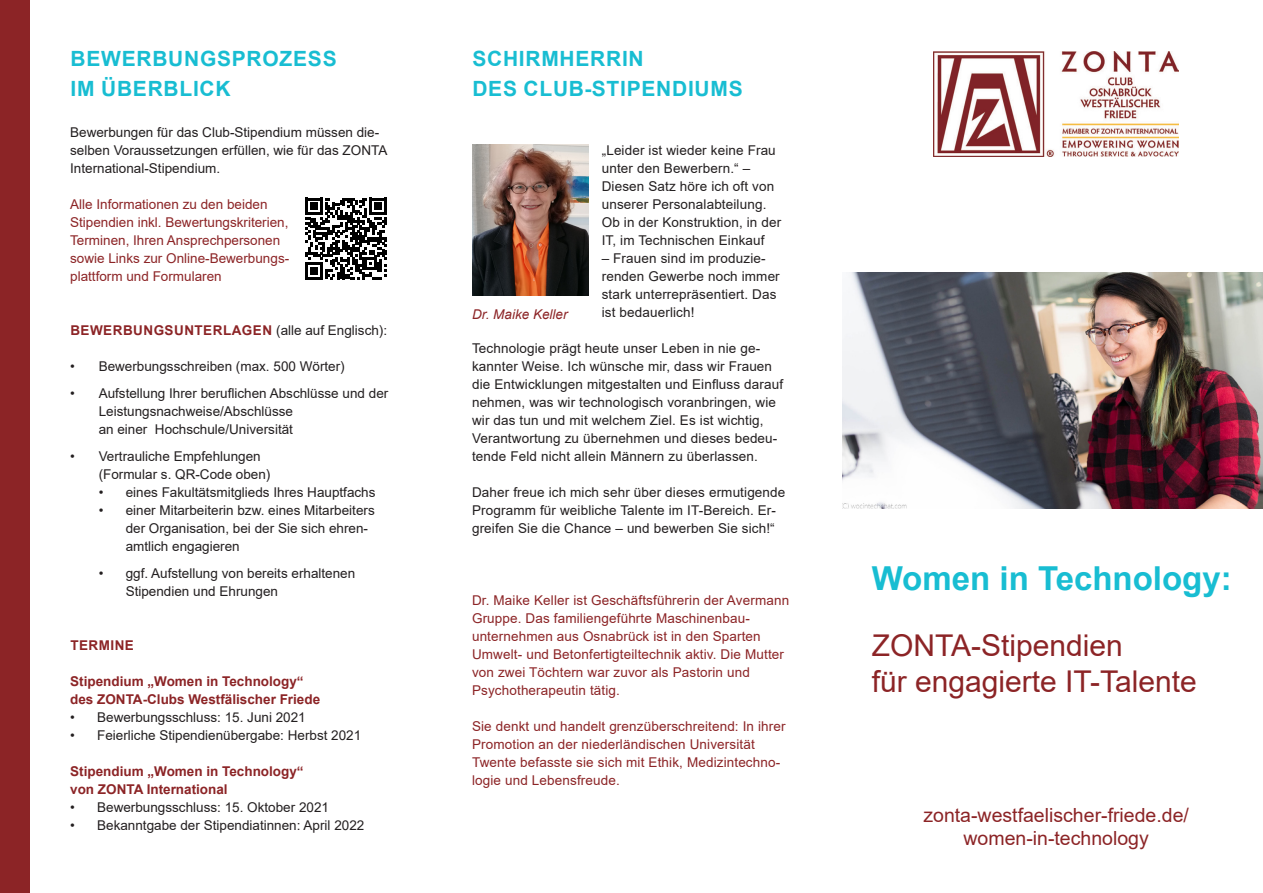
<style>
.page{position:relative;width:1263px;height:893px;background:#fff}
.page>*{position:absolute;margin:0;border:0;box-sizing:border-box;transform-origin:0 0}
.t1{font:700 33px "Arial";color:#18bdd2}
.t2{font:30px/36px "Arial";color:#8c2426}
.t3{font:700 21px/30px "Arial";letter-spacing:.035em;color:#18bdd2}
.t4{font:19.5px/22.5px "Arial";color:#8c2426;text-align:center}
.t5{font:13.5px/18px "Arial";color:#231f20}
.t6{font:13.5px/18px "Arial";letter-spacing:.01em;color:#8c2426}
.t7{font:700 13.5px/18px "Arial";color:#8c2426}
.t8{font:700 13.5px "Arial";letter-spacing:.035em;color:#8c2426}
.t9{font:italic 13.5px "Arial";color:#8c2426}
.s1{font-weight:400;color:#231f20}
</style>
<div class="page">
<div style="left:0;top:0;width:30px;height:893px;background:#8c2426"></div>
<img style="left:933px;top:51px;width:246px;height:105px">
<img style="left:842px;top:272px;width:421px;height:236px">
<svg style="left:305px;top:198px;width:82px;height:81px"></svg>
<img style="left:472px;top:145px;width:117px;height:151px">
<p class="t3" style="left:71px;top:44px;width:268px">BEWERBUNGSPROZESS<br>IM ÜBERBLICK</p>
<p class="t5" style="left:70px;top:123px;width:319px">Bewerbungen für das Club-Stipendium müssen die&shy;selben Voraussetzungen erfüllen, wie für das ZONTA<br>International-Stipendium.</p>
<p class="t6" style="left:70px;top:195px;width:221px">Alle Informationen zu den beiden Stipendien inkl. Bewertungskriterien, Terminen, Ihren Ansprechpersonen sowie Links zur Online-Bewerbungs&shy;plattform und Formularen</p>
<p class="t8" style="left:70px;top:321px;width:318px">BEWERBUNGSUNTERLAGEN <span class="s1">(alle auf Englisch):</span></p>
<p class="t5" style="left:70px;top:357px;width:276px">• Bewerbungsschreiben (max. 500 Wörter)</p>
<p class="t5" style="left:99px;top:384px;width:291px;text-indent:-28px">• Aufstellung Ihrer beruflichen Abschlüsse und der<br>Leistungsnachweise/Abschlüsse<br>an einer Hochschule/Universität</p>
<p class="t5" style="left:99px;top:447px;width:173px;text-indent:-28px">• Vertrauliche Empfehlungen (Formular s. QR-Code oben)</p>
<p class="t5" style="left:99px;top:483px;width:278px">• eines Fakultätsmitglieds Ihres Hauptfachs</p>
<p class="t5" style="left:126px;top:501px;width:251px;text-indent:-27px">• einer Mitarbeiterin bzw. eines Mitarbeiters der Organisation, bei der Sie sich ehren&shy;amtlich engagieren</p>
<p class="t5" style="left:126px;top:564px;width:231px;text-indent:-27px">• ggf. Aufstellung von bereits erhaltenen<br>Stipendien und Ehrungen</p>
<p class="t8" style="left:70px;top:636px;width:65px">TERMINE</p>
<p class="t7" style="left:70px;top:672px;width:252px">Stipendium „Women in Technology“ des ZONTA-Clubs Westfälischer Friede</p>
<p class="t5" style="left:70px;top:708px;width:237px">• Bewerbungsschluss: 15. Juni 2021</p>
<p class="t5" style="left:70px;top:726px;width:293px">• Feierliche Stipendienübergabe: Herbst 2021</p>
<p class="t7" style="left:70px;top:762px;width:235px">Stipendium „Women in Technology“ von ZONTA International</p>
<p class="t5" style="left:70px;top:798px;width:260px">• Bewerbungsschluss: 15. Oktober 2021</p>
<p class="t5" style="left:70px;top:816px;width:296px">• Bekanntgabe der Stipendiatinnen: April 2022</p>
<p class="t3" style="left:472px;top:44px;width:272px">SCHIRMHERRIN<br>DES CLUB-STIPENDIUMS</p>
<p class="t5" style="left:602px;top:141px;width:181px">„Leider ist wieder keine Frau unter den Bewerbern.“ –<br>Diesen Satz höre ich oft von unserer Personalabteilung.<br>Ob in der Konstruktion, in der<br>IT, im Technischen Einkauf</p>
<p class="t5" style="left:602px;top:249px;width:180px">– Frauen sind im produzie&shy;renden Gewerbe noch immer stark unterrepräsentiert. Das ist bedauerlich!</p>
<p class="t5" style="left:472px;top:339px;width:313px">Technologie prägt heute unser Leben in nie ge&shy;kannter Weise. Ich wünsche mir, dass wir Frauen die Entwicklungen mitgestalten und Einfluss darauf nehmen, was wir technologisch voranbringen, wie wir das tun und mit welchem Ziel. Es ist wichtig, Verantwortung zu übernehmen und dieses bedeu&shy;tende Feld nicht allein Männern zu überlassen.</p>
<p class="t5" style="left:472px;top:483px;width:315px">Daher freue ich mich sehr über dieses ermutigende<br>Programm für weibliche Talente im IT-Bereich. Er&shy;greifen Sie die Chance – und bewerben Sie sich!“</p>
<p class="t9" style="left:472px;top:305px;width:97px">Dr. Maike Keller</p>
<p class="t6" style="left:472px;top:591px;width:319px">Dr. Maike Keller ist Geschäftsführerin der Avermann Gruppe. Das familiengeführte Maschinenbau&shy;unternehmen aus Osnabrück ist in den Sparten Umwelt- und Betonfertigteiltechnik aktiv. Die Mutter von zwei Töchtern war zuvor als Pastorin und Psychotherapeutin tätig.</p>
<p class="t6" style="left:472px;top:717px;width:315px">Sie denkt und handelt grenzüberschreitend: In ihrer Promotion an der niederländischen Universität Twente befasste sie sich mit Ethik, Medizintechno&shy;logie und Lebensfreude.</p>
<p class="t1" style="left:872px;top:555px;width:361px">Women in Technology:</p>
<p class="t2" style="left:872px;top:627px;width:327px">ZONTA-Stipendien<br>für engagierte IT-Talente</p>
<p class="t4" style="left:923px;top:804px;width:267px">zonta-westfaelischer-friede.de/ women-in-technology</p>
</div>
